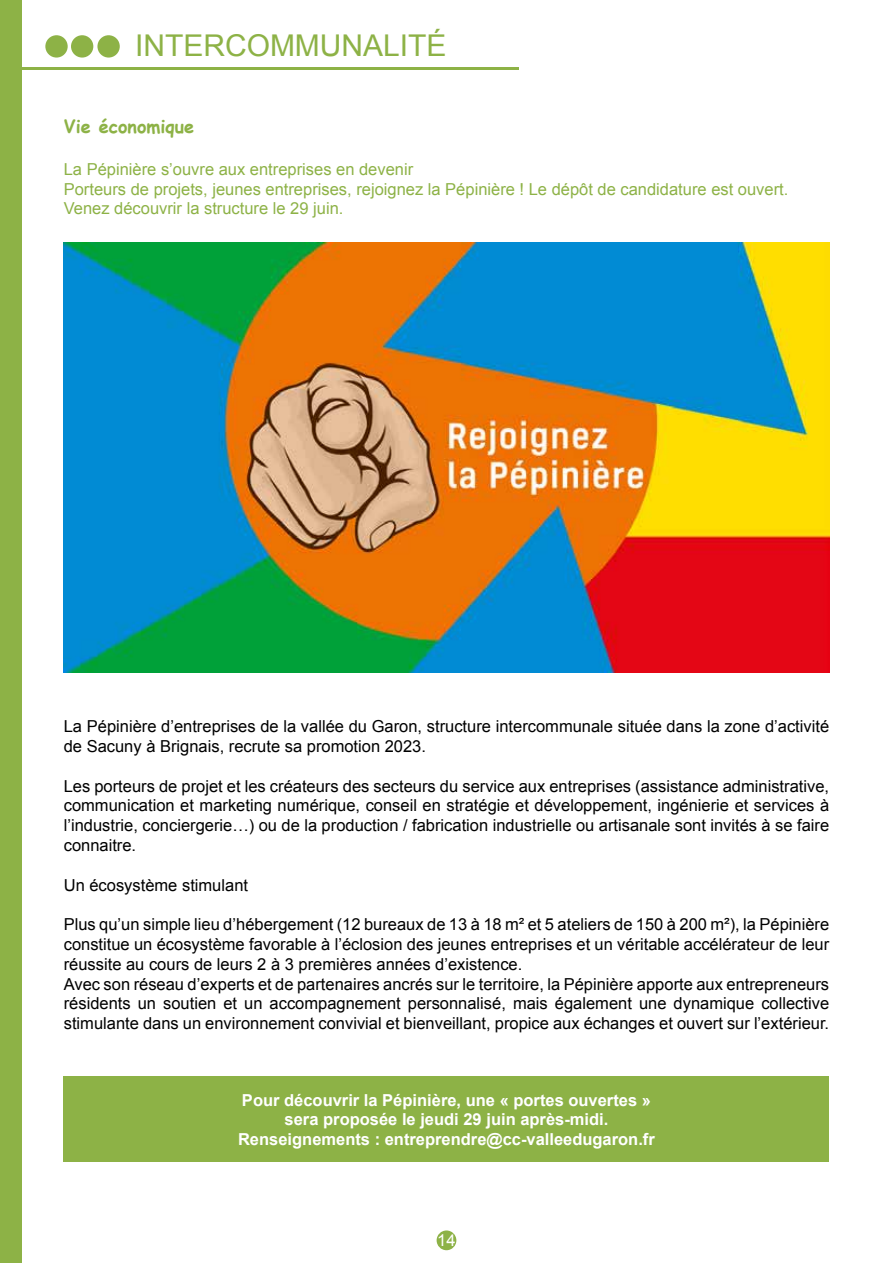
<style>
.page{position:relative;width:893px;height:1263px;background:#fff}
.page>*{position:absolute;margin:0;border:0;box-sizing:border-box;transform-origin:0 0}
.t1{font:30px "Arial";color:#8db246}
.t2{font:700 18px "Comic Sans MS";color:#8db246}
.t3{font:16.5px/19.8px "Arial";color:#000}
.t4{font:16.5px/19.8px "Arial";color:#8db246}
.t5{font:700 16.5px/19.8px "Arial";color:#fff;text-align:center}
.t6{font:16.5px "Arial";color:#fff}
</style>
<div class="page">
<div style="left:437px;top:1230px;width:19px;height:20px;background:#8db246;border-radius:50%"></div>
<div style="left:0;top:0;width:21px;height:1263px;background:#8db246"></div>
<hr style="left:0;top:67px;width:518px;height:2px;background:#8db246">
<div style="left:45px;top:35px;width:23px;height:23px;background:#8db246;border-radius:50%"></div>
<div style="left:97px;top:35px;width:23px;height:23px;background:#8db246;border-radius:50%"></div>
<div style="left:71px;top:35px;width:22px;height:23px;background:#8db246;border-radius:50%"></div>
<img style="left:64px;top:242px;width:765px;height:431px">
<div style="left:64px;top:1076px;width:765px;height:86px;background:#8db246"></div>
<h1 class="t1" style="left:135px;top:26px;width:313px">INTERCOMMUNALITÉ</h1>
<p class="t2" style="left:64px;top:114px;width:132px">Vie économique</p>
<p class="t4" style="left:64px;top:159px;width:726px">La Pépinière s’ouvre aux entreprises en devenir<br>Porteurs de projets, jeunes entreprises, rejoignez la Pépinière ! Le dépôt de candidature est ouvert.<br>Venez découvrir la structure le 29 juin.</p>
<p class="t3" style="left:64px;top:716px;width:767px">La Pépinière d’entreprises de la vallée du Garon, structure intercommunale située dans la zone d’activité de Sacuny à Brignais, recrute sa promotion 2023.</p>
<p class="t3" style="left:64px;top:776px;width:767px;text-align:justify">Les porteurs de projet et les créateurs des secteurs du service aux entreprises (assistance administrative, communication et marketing numérique, conseil en stratégie et développement, ingénierie et services à l’industrie, conciergerie…) ou de la production / fabrication industrielle ou artisanale sont invités à se faire connaitre.</p>
<p class="t3" style="left:64px;top:875px;width:186px">Un écosystème stimulant</p>
<p class="t3" style="left:64px;top:914px;width:767px">Plus qu’un simple lieu d’hébergement (12 bureaux de 13 à 18 m² et 5 ateliers de 150 à 200 m²), la Pépinière constitue un écosystème favorable à l’éclosion des jeunes entreprises et un véritable accélérateur de leur réussite au cours de leurs 2 à 3 premières années d’existence.<br>Avec son réseau d’experts et de partenaires ancrés sur le territoire, la Pépinière apporte aux entrepreneurs résidents un soutien et un accompagnement personnalisé, mais également une dynamique collective stimulante dans un environnement convivial et bienveillant, propice aux échanges et ouvert sur l’extérieur.</p>
<p class="t5" style="left:238px;top:1090px;width:418px">Pour découvrir la Pépinière, une « portes ouvertes » sera proposée le jeudi 29 juin après-midi.<br>Renseignements : entreprendre@cc-valleedugaron.fr</p>
<p class="t6" style="left:437px;top:1229px;width:20px">14</p>
</div>
